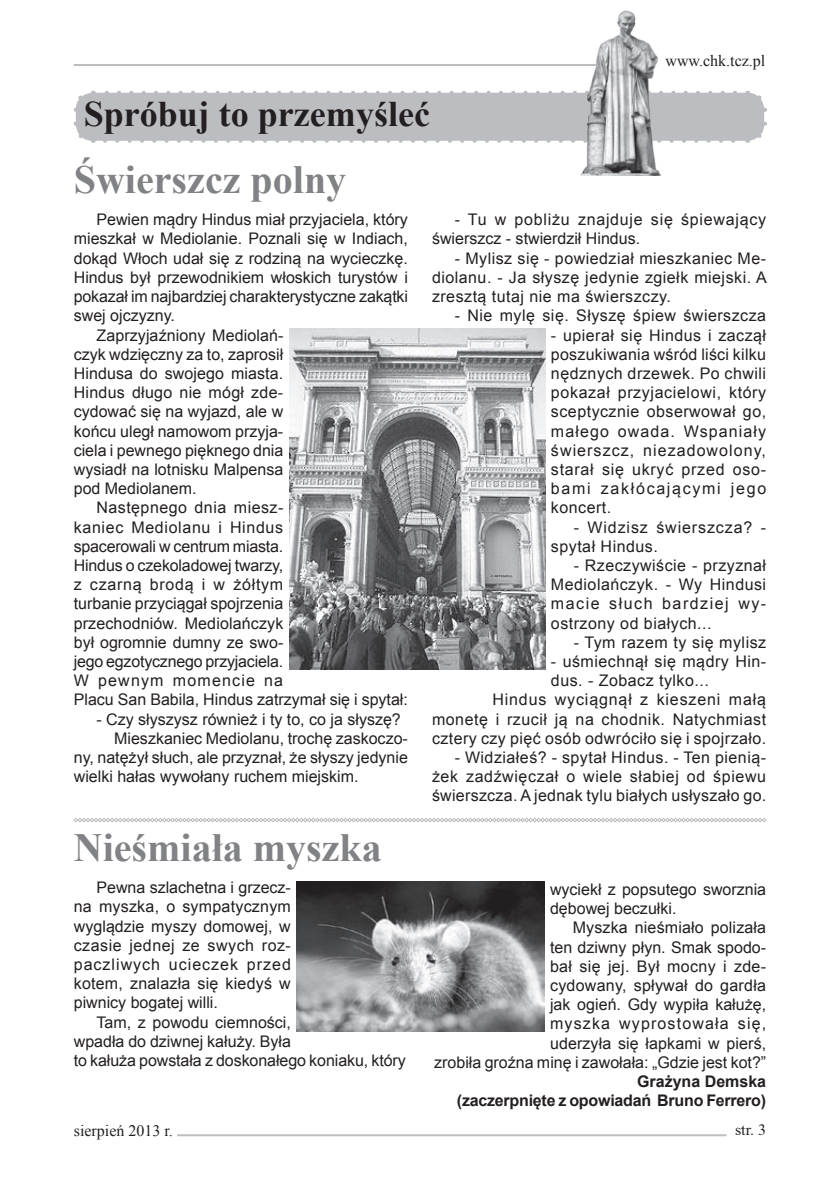
<style>
.page{position:relative;width:840px;height:1191px;background:#fff}
.page>*{position:absolute;margin:0;border:0;box-sizing:border-box;transform-origin:0 0}
.t1{font:700 40px "Times New Roman";color:#808285}
.t2{font:700 36px "Times New Roman";color:#231f20}
.t3{font:16px/19.2px "Arial";color:#231f20;text-align:justify}
.t4{font:16px "Arial";letter-spacing:.03em;color:#231f20}
.t5{font:16px/19.2px "Arial";letter-spacing:.045em;color:#231f20}
.t6{font:16px/19.2px "Arial";letter-spacing:.055em;color:#231f20}
.t7{font:700 16px/19.2px "Arial";letter-spacing:-.015em;color:#231f20;text-align:right}
.t8{font:16px "Arial";letter-spacing:.025em;color:#231f20}
.t9{font:16px "Arial";letter-spacing:.035em;color:#231f20}
.t10{font:16px "Times New Roman";color:#231f20}
.t11{font:16px "Arial";letter-spacing:.04em;color:#231f20}
.t12{font:16px "Arial";letter-spacing:.075em;color:#231f20}
.t13{font:16px "Times New Roman PL";color:#231f20}
</style>
<div class="page">
<hr style="left:74px;top:64px;width:578px;height:2px;background:#bcbdc0">
<hr style="left:177px;top:1134px;width:549px;height:2px;background:#bcbdc0">
<svg style="left:746px;top:90px;width:21px;height:53px"></svg>
<svg style="left:73px;top:91px;width:667px;height:52px;background:#c0c1c4"></svg>
<img style="left:577px;top:10px;width:89px;height:165px">
<svg style="left:73px;top:818px;width:693px;height:4px"></svg>
<img style="left:289px;top:328px;width:256px;height:342px">
<img style="left:296px;top:881px;width:248px;height:150px">
<h2 class="t2" style="left:84px;top:89px;width:347px">Spróbuj to przemyśleć</h2>
<h1 class="t1" style="left:74px;top:152px;width:274px">Świerszcz polny</h1>
<p class="t10" style="left:665px;top:50px;width:101px">www.chk.tcz.pl</p>
<p class="t3" style="left:96px;top:210px;width:313px">Pewien mądry Hindus miał przyjaciela, który</p>
<p class="t3" style="left:74px;top:229px;width:335px">mieszkał w Mediolanie. Poznali się w Indiach,</p>
<p class="t3" style="left:74px;top:249px;width:335px">dokąd Włoch udał się z rodziną na wycieczkę.</p>
<p class="t3" style="left:74px;top:268px;width:335px">Hindus był przewodnikiem włoskich turystów i</p>
<p class="t3" style="left:74px;top:287px;width:335px">pokazał im najbardziej charakterystyczne zakątki</p>
<p class="t3" style="left:74px;top:306px;width:103px">swej ojczyzny.</p>
<p class="t3" style="left:96px;top:325px;width:188px">Zaprzyjaźniony Mediolań-</p>
<p class="t3" style="left:74px;top:345px;width:211px">czyk wdzięczny za to, zaprosił</p>
<p class="t3" style="left:74px;top:364px;width:211px">Hindusa do swojego miasta.</p>
<p class="t3" style="left:74px;top:383px;width:211px">Hindus długo nie mógł zde-</p>
<p class="t3" style="left:74px;top:402px;width:211px">cydować się na wyjazd, ale w</p>
<p class="t3" style="left:74px;top:421px;width:211px">końcu uległ namowom przyja-</p>
<p class="t3" style="left:74px;top:441px;width:211px">ciela i pewnego pięknego dnia</p>
<p class="t3" style="left:74px;top:460px;width:211px">wysiadł na lotnisku Malpensa</p>
<p class="t3" style="left:74px;top:479px;width:124px">pod Mediolanem.</p>
<p class="t4" style="left:96px;top:497px;width:188px">Następnego dnia miesz-</p>
<p class="t11" style="left:74px;top:516px;width:211px">kaniec Mediolanu i Hindus</p>
<p class="t3" style="left:74px;top:537px;width:211px">spacerowali w centrum miasta.</p>
<p class="t3" style="left:74px;top:556px;width:211px">Hindus o czekoladowej twarzy,</p>
<p class="t5" style="left:74px;top:575px;width:211px">z czarną brodą i w żółtym</p>
<p class="t3" style="left:74px;top:594px;width:211px">turbanie przyciągał spojrzenia</p>
<p class="t3" style="left:74px;top:613px;width:211px">przechodniów. Mediolańczyk</p>
<p class="t3" style="left:74px;top:633px;width:211px">był ogromnie dumny ze swo-</p>
<p class="t3" style="left:74px;top:652px;width:211px">jego egzotycznego przyjaciela.</p>
<p class="t12" style="left:74px;top:670px;width:211px">W pewnym momencie na</p>
<p class="t3" style="left:74px;top:690px;width:335px">Placu San Babila, Hindus zatrzymał się i spytał:</p>
<p class="t3" style="left:96px;top:709px;width:306px">- Czy słyszysz również i ty to, co ja słyszę?</p>
<p class="t3" style="left:114px;top:729px;width:295px">Mieszkaniec Mediolanu, trochę zaskoczo-</p>
<p class="t3" style="left:74px;top:748px;width:335px">ny, natężył słuch, ale przyznał, że słyszy jedynie</p>
<p class="t3" style="left:74px;top:767px;width:286px">wielki hałas wywołany ruchem miejskim.</p>
<h1 class="t1" style="left:74px;top:820px;width:309px">Nieśmiała myszka</h1>
<p class="t3" style="left:74px;top:878px;width:218px;text-indent:23px">Pewna szlachetna i grzecz&shy;na myszka, o sympatycznym wyglądzie myszy domowej, w czasie jednej ze swych roz&shy;paczliwych ucieczek przed kotem, znalazła się kiedyś w piwnicy bogatej willi.</p>
<p class="t3" style="left:74px;top:1012px;width:333px;text-align:left;text-indent:23px">Tam, z powodu ciemności,<br>wpadła do dziwnej kałuży. Była<br>to kałuża powstała z doskonałego koniaku, który</p>
<p class="t5" style="left:432px;top:210px;width:335px;text-indent:23px">- Tu w pobliżu znajduje się śpiewający świerszcz - stwierdził Hindus.</p>
<p class="t3" style="left:432px;top:249px;width:336px;text-indent:23px">- Mylisz się - powiedział mieszkaniec Me&shy;diolanu. - Ja słyszę jedynie zgiełk miejski. A zresztą tutaj nie ma świerszczy.</p>
<p class="t4" style="left:454px;top:305px;width:313px">- Nie mylę się. Słyszę śpiew świerszcza</p>
<p class="t3" style="left:550px;top:325px;width:217px">- upierał się Hindus i zaczął poszukiwania wśród liści kilku nędznych drzewek. Po chwili pokazał przyjacielowi, który sceptycznie obserwował go, małego owada. Wspaniały świerszcz, niezadowolony, starał się ukryć przed oso&shy;bami zakłócającymi jego koncert.</p>
<p class="t6" style="left:550px;top:517px;width:216px;text-indent:23px">- Widzisz świerszcza? - spytał Hindus.</p>
<p class="t3" style="left:550px;top:556px;width:216px;text-indent:23px">- Rzeczywiście - przyznał Mediolańczyk. - Wy Hindusi macie słuch bardziej wy&shy;ostrzony od białych...</p>
<p class="t4" style="left:573px;top:631px;width:194px">- Tym razem ty się mylisz</p>
<p class="t4" style="left:550px;top:651px;width:216px">- uśmiechnął się mądry Hin-</p>
<p class="t4" style="left:550px;top:670px;width:159px">dus. - Zobacz tylko...</p>
<p class="t6" style="left:492px;top:690px;width:275px">Hindus wyciągnął z kieszeni małą</p>
<p class="t9" style="left:432px;top:708px;width:335px">monetę i rzucił ją na chodnik. Natychmiast</p>
<p class="t8" style="left:432px;top:727px;width:335px">cztery czy pięć osób odwróciło się i spojrzało.</p>
<p class="t3" style="left:432px;top:748px;width:335px;text-indent:23px">- Widziałeś? - spytał Hindus. - Ten pienią&shy;żek zadźwięczał o wiele słabiej od śpiewu świerszcza. A jednak tylu białych usłyszało go.</p>
<p class="t3" style="left:549px;top:880px;width:217px">wyciekł z popsutego sworznia dębowej beczułki.</p>
<p class="t3" style="left:434px;top:918px;width:333px;text-align:right">Myszka nieśmiało polizała<br>ten dziwny płyn. Smak spodo-<br>bał się jej. Był mocny i zde-<br>cydowany, spływał do gardła<br>jak ogień. Gdy wypiła kałużę,<br>myszka wyprostowała się,<br>uderzyła się łapkami w pierś,<br>zrobiła groźna minę i zawołała: „Gdzie jest kot?”</p>
<p class="t7" style="left:456px;top:1072px;width:310px">Grażyna Demska<br>(zaczerpnięte z opowiadań Bruno Ferrero)</p>
<p class="t10" style="left:74px;top:1119px;width:101px">sierpień 2013 r.</p>
<p class="t13" style="left:734px;top:1120px;width:33px">str. 3</p>
</div>
